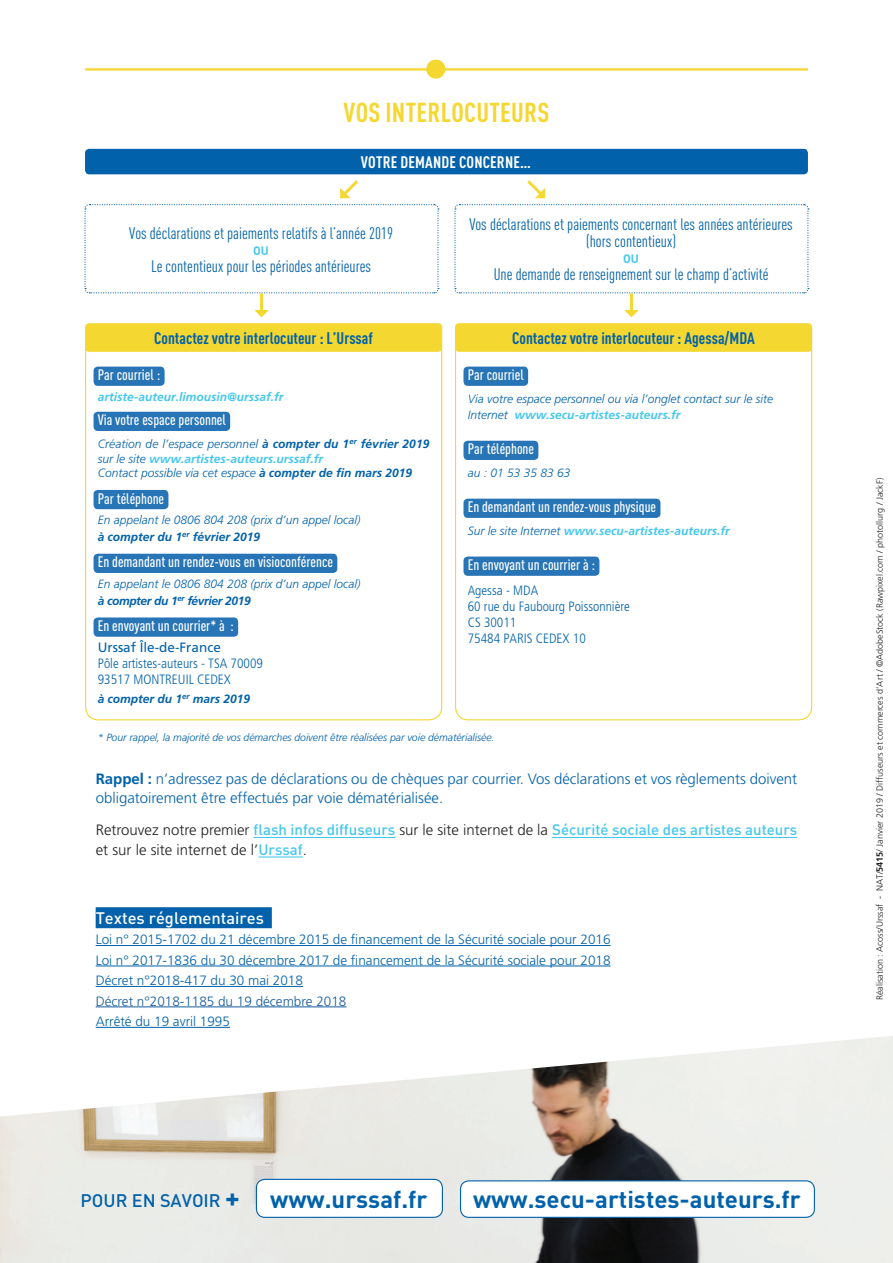
<style>
.page{position:relative;width:893px;height:1263px;background:#fff}
.page>*{position:absolute;margin:0;border:0;box-sizing:border-box;transform-origin:0 0}
.t1{font:700 condensed 27px "DINOT";letter-spacing:.01em;color:#f4d730}
.t2{font:700 24px "DINOT";color:#0161aa}
.t3{font:condensed 16.5px/16.5px "DINOT";color:#0161aa;text-align:center}
.t4{font:700 condensed 16.5px "DINOT";color:#0161aa}
.t5{font:700 condensed 16.5px "DINOT";letter-spacing:.01em;color:#fff}
.t6{font:500 16.5px "DINOT";color:#fff}
.t7{font:500 condensed 15px "DINOT";color:#fff}
.t8{font:300 15px/19.5px "Frutiger LT Std";color:#0161aa}
.t9{font:500 15px "DINOT";color:#44c7ee}
.t10{font:300 15px "Frutiger LT Std";color:#231f20}
.t11{font:300 13.5px/20.4px "Frutiger LT Std";color:#0161aa;text-align:justify}
.t12{font:300 condensed 13.5px/16.2px "Frutiger LT Std";color:#0161aa}
.t13{font:300 13.5px "Frutiger LT Std";color:#175d9e}
.t14{font:13.5px "Frutiger LT Std";color:#0161aa}
.t15{font:italic 300 12px/14.4px "Frutiger LT Std";color:#0161aa}
.t16{font:italic 700 12px "Frutiger LT Std";color:#44c7ee}
.t17{font:italic 700 12px "Frutiger LT Std";color:#0161aa}
.t18{font:700 12px "DINOT";color:#44c7ee}
.t19{font:italic 300 10.5px "Frutiger LT Std";letter-spacing:-.005em;color:#0161aa}
.t20{font:300 9px "Frutiger LT Std";color:#231f20}
.s1{font-weight:700}
.s2{font-weight:700;color:#44c7ee}
.s3{font-weight:300;color:#0161aa}
.s4{font-family:"Frutiger LT Std";font-weight:300;color:#231f20}
.s5{font-family:"DINOT";font-weight:500;color:#44c7ee}
.s6{font-weight:500;font-size:18px}
.s7{font-size:27px}
</style>
<div class="page">
<hr style="left:85px;top:68px;width:723px;height:3px;background:#f4d730">
<div style="left:426px;top:60px;width:19px;height:19px;background:#f4d730;border-radius:50%"></div>
<img style="left:0;top:1036px;width:893px;height:227px">
<div style="left:460px;top:1181px;width:354px;height:36px;background:#fff;border-radius:9px"></div>
<div style="left:460px;top:1180px;width:355px;height:38px;border:1px solid #0161aa;border-radius:9px"></div>
<div style="left:256px;top:1179px;width:186px;height:38px;background:#fff;border-radius:9px"></div>
<div style="left:256px;top:1179px;width:187px;height:39px;border:1px solid #0161aa;border-radius:9px"></div>
<div style="left:85px;top:149px;width:723px;height:25px;background:#0161aa;border-radius:4px"></div>
<div style="left:94px;top:367px;width:71px;height:19px;background:#2774b6;border-radius:4px"></div>
<div style="left:94px;top:412px;width:136px;height:19px;background:#2774b6;border-radius:4px"></div>
<div style="left:94px;top:490px;width:74px;height:19px;background:#2774b6;border-radius:4px"></div>
<div style="left:94px;top:554px;width:243px;height:19px;background:#2774b6;border-radius:4px"></div>
<div style="left:94px;top:617px;width:144px;height:20px;background:#2774b6;border-radius:4px"></div>
<div style="left:463px;top:367px;width:65px;height:19px;background:#2774b6;border-radius:4px"></div>
<div style="left:463px;top:441px;width:75px;height:19px;background:#2774b6;border-radius:4px"></div>
<div style="left:463px;top:499px;width:197px;height:19px;background:#2774b6;border-radius:4px"></div>
<div style="left:463px;top:556px;width:136px;height:20px;background:#2774b6;border-radius:4px"></div>
<div style="left:85px;top:323px;width:357px;height:29px;background:#f4d730;border-radius:4px"></div>
<div style="left:455px;top:323px;width:357px;height:29px;background:#f4d730;border-radius:4px"></div>
<hr style="left:254px;top:837px;width:141px;height:1px;background:#44c7ee">
<hr style="left:552px;top:837px;width:245px;height:1px;background:#44c7ee">
<hr style="left:258px;top:856px;width:45px;height:1px;background:#44c7ee">
<div style="left:96px;top:907px;width:176px;height:21px;background:#0161aa"></div>
<hr style="left:96px;top:945px;width:514px;height:1px;background:#0161aa">
<hr style="left:96px;top:966px;width:514px;height:1px;background:#0161aa">
<hr style="left:96px;top:986px;width:207px;height:1px;background:#0161aa">
<hr style="left:96px;top:1006px;width:250px;height:1px;background:#175d9e">
<hr style="left:96px;top:1027px;width:134px;height:1px;background:#0161aa">
<svg style="left:84px;top:180px;width:355px;height:137px"></svg>
<svg style="left:454px;top:180px;width:355px;height:137px"></svg>
<h1 class="t1" style="left:344px;top:96px;width:207px">VOS INTERLOCUTEURS</h1>
<h3 class="t5" style="left:361px;top:152px;width:171px">VOTRE DEMANDE CONCERNE…</h3>
<h3 class="t3" style="left:129px;top:224px;width:265px">Vos déclarations et paiements relatifs à l’année 2019</h3>
<p class="t18" style="left:253px;top:243px;width:17px">OU</p>
<h3 class="t3" style="left:151px;top:257px;width:222px">Le contentieux pour les périodes antérieures</h3>
<h3 class="t3" style="left:469px;top:216px;width:325px">Vos déclarations et paiements concernant les années antérieures (hors contentieux)</h3>
<p class="t18" style="left:623px;top:251px;width:17px">OU</p>
<h3 class="t3" style="left:494px;top:266px;width:276px">Une demande de renseignement sur le champ d’activité</h3>
<h3 class="t4" style="left:154px;top:328px;width:220px">Contactez votre interlocuteur : L’Urssaf</h3>
<h3 class="t4" style="left:512px;top:328px;width:244px">Contactez votre interlocuteur : Agessa/MDA</h3>
<p class="t7" style="left:98px;top:366px;width:64px">Par courriel :</p>
<p class="t16" style="left:98px;top:390px;width:187px">artiste-auteur.limousin@urssaf.fr</p>
<p class="t7" style="left:98px;top:411px;width:130px">Via votre espace personnel</p>
<p class="t15" style="left:98px;top:437px;width:333px">Création de l’espace personnel <span class="s1">à compter du 1</span><sup>er</sup> <span class="s1">février 2019 </span>sur le site <span class="s2">www.artistes-auteurs.urssaf.fr<br></span>Contact possible via cet espace <span class="s1">à compter de fin mars 2019</span></p>
<p class="t7" style="left:98px;top:489px;width:68px">Par téléphone</p>
<p class="t15" style="left:98px;top:512px;width:264px;line-height:16.5px">En appelant le 0806 804 208 (prix d’un appel local) <span class="s1">à compter du 1</span><sup>er</sup> <span class="s1">février 2019</span></p>
<p class="t7" style="left:98px;top:553px;width:237px">En demandant un rendez-vous en visioconférence</p>
<p class="t15" style="left:98px;top:576px;width:264px;line-height:16.5px">En appelant le 0806 804 208 (prix d’un appel local) <span class="s1">à compter du 1</span><sup>er</sup> <span class="s1">février 2019</span></p>
<p class="t7" style="left:98px;top:617px;width:138px">En envoyant un courrier* à :</p>
<p class="t14" style="left:98px;top:639px;width:125px">Urssaf Île-de-France</p>
<p class="t12" style="left:98px;top:655px;width:167px">Pôle artistes-auteurs - TSA 70009<br>93517 MONTREUIL CEDEX</p>
<p class="t17" style="left:98px;top:691px;width:154px">à compter du 1<sup>er</sup> mars 2019</p>
<p class="t7" style="left:468px;top:366px;width:58px">Par courriel</p>
<p class="t15" style="left:468px;top:391px;width:307px;line-height:16.2px">Via votre espace personnel ou via l’onglet contact sur le site<br>Internet <span class="s2">www.secu-artistes-auteurs.fr</span></p>
<p class="t7" style="left:468px;top:440px;width:68px">Par téléphone</p>
<p class="t15" style="left:468px;top:466px;width:104px">au : 01 53 35 83 63</p>
<p class="t7" style="left:468px;top:498px;width:190px">En demandant un rendez-vous physique</p>
<p class="t16" style="left:468px;top:524px;width:264px"><span class="s3">Sur le site Internet</span> www.secu-artistes-auteurs.fr</p>
<p class="t7" style="left:468px;top:556px;width:129px">En envoyant un courrier à :</p>
<p class="t12" style="left:468px;top:582px;width:164px">Agessa - MDA<br>60 rue du Faubourg Poissonnière<br>CS 30011<br>75484 PARIS CEDEX 10</p>
<p class="t19" style="left:98px;top:732px;width:398px">* Pour rappel, la majorité de vos démarches doivent être réalisées par voie dématérialisée.</p>
<p class="t8" style="left:96px;top:769px;width:703px"><span class="s1">Rappel :</span> n’adressez pas de déclarations ou de chèques par courrier. Vos déclarations et vos règlements doivent obligatoirement être effectués par voie dématérialisée.</p>
<p class="t9" style="left:96px;top:820px;width:703px"><span class="s4">Retrouvez notre premier</span> flash infos diffuseurs <span class="s4">sur le site internet de la</span> Sécurité sociale des artistes auteurs</p>
<p class="t10" style="left:96px;top:841px;width:213px">et sur le site internet de l’<span class="s5">Urssaf</span>.</p>
<h3 class="t6" style="left:96px;top:907px;width:170px">Textes réglementaires</h3>
<p class="t11" style="left:96px;top:929px;width:516px">Loi n° 2015-1702 du 21 décembre 2015 de financement de la Sécurité sociale pour 2016<br>Loi n° 2017-1836 du 30 décembre 2017 de financement de la Sécurité sociale pour 2018<br>Décret n°2018-417 du 30 mai 2018</p>
<p class="t13" style="left:96px;top:993px;width:252px">Décret n°2018-1185 du 19 décembre 2018</p>
<p class="t11" style="left:96px;top:1011px;width:136px">Arrêté du 19 avril 1995</p>
<h2 class="t2" style="left:81px;top:1184px;width:348px"><span class="s6">POUR EN SAVOIR</span> <span class="s7">+</span> www.urssaf.fr</h2>
<h2 class="t2" style="left:473px;top:1184px;width:329px">www.secu-artistes-auteurs.fr</h2>
<p class="t20" style="left:874px;top:1000px;width:524px;rotate:-90deg">Réalisation : Acoss/Urssaf - NAT/<span class="s1">5415</span>/ Janvier 2019 / Diffuseurs et commerces d’Art / ©AdobeStock (Rawpixel.com / photollurg / JackF)</p>
</div>
